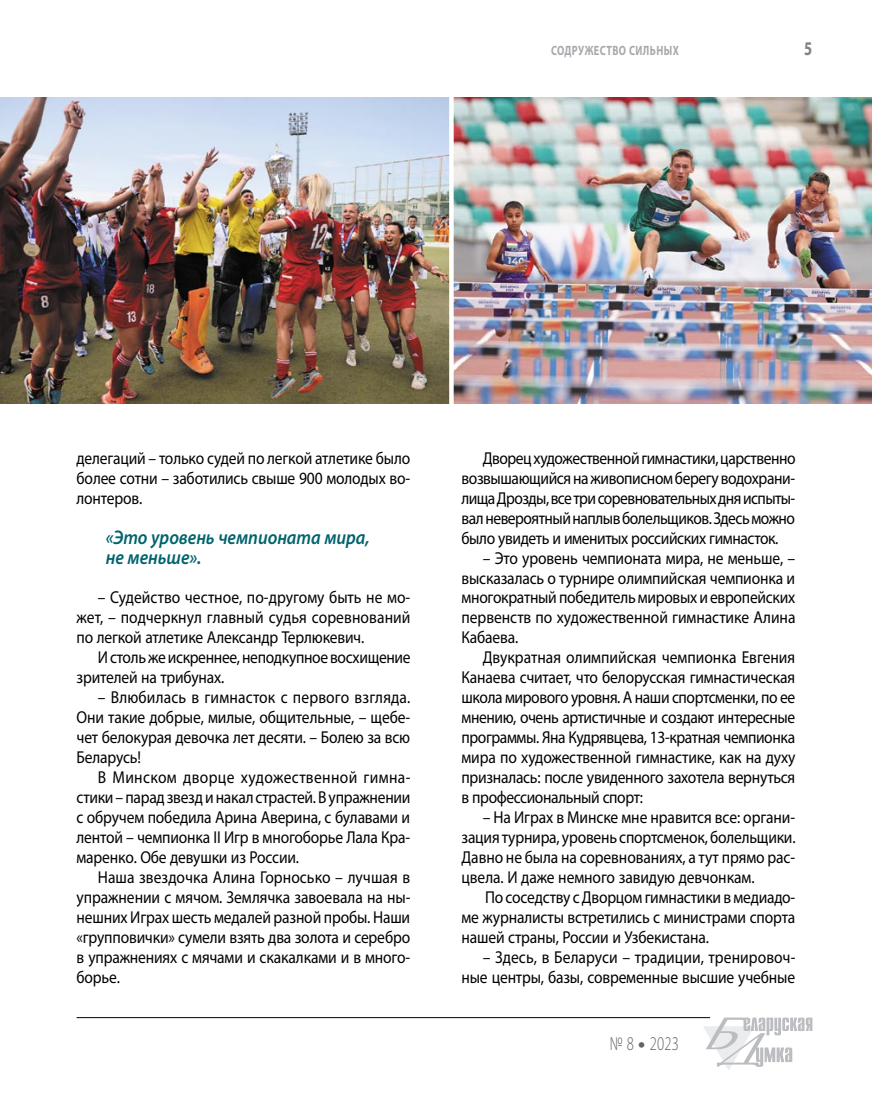
<style>
.page{position:relative;width:872px;height:1106px;background:#fff}
.page>*{position:absolute;margin:0;border:0;box-sizing:border-box;transform-origin:0 0}
.t1{font:italic 600 19.8px/20px "Myriad Pro";letter-spacing:-.005em;color:#00636d;scale:.9 1}
.t2{font:300 19.5px "Myriad Pro";color:#636467;scale:.75 1}
.t3{font:700 19.5px "Myriad Pro";color:#808285;scale:.75 1}
.t4{font:17.25px/20px "Myriad Pro";letter-spacing:-.01em;color:#000;text-align:justify;scale:.9 1}
.t5{font:700 13.5px "Myriad Pro";letter-spacing:.04em;color:#a7a9ac;scale:.75 1}
.s1{font-weight:900}
</style>
<div class="page">
<hr style="left:77px;top:1017px;width:633px;height:1px;background:#000">
<svg style="left:703px;top:1017px;width:109px;height:53px"></svg>
<img style="left:0;top:97px;width:872px;height:307px">
<div style="left:449px;top:86px;width:5px;height:338px;background:#fff"></div>
<p class="t5" style="left:551px;top:42px;width:172px">Содружество сильных</p>
<p class="t3" style="left:804px;top:36px;width:12px">5</p>
<p class="t4" style="left:77px;top:447px;width:372px">делегаций – только судей по легкой атлетике было более сотни – заботились свыше 900 молодых во&shy;лонтеров.</p>
<p class="t1" style="left:106px;top:526px;width:295px">«Это уровень чемпионата мира, не меньше».</p>
<p class="t4" style="left:77px;top:587px;width:372px;text-indent:21px">– Судейство честное, по-другому быть не мо&shy;жет, – подчеркнул главный судья соревнований по легкой атлетике Александр Терлюкевич.</p>
<p class="t4" style="left:77px;top:647px;width:373px;text-indent:21px">И столь же искреннее, неподкупное восхищение зрителей на трибунах.</p>
<p class="t4" style="left:77px;top:687px;width:372px;text-indent:21px">– Влюбилась в гимнасток с первого взгляда.<br>Они такие добрые, милые, общительные, – щебе&shy;чет белокурая девочка лет десяти. – Болею за всю Беларусь!</p>
<p class="t4" style="left:77px;top:767px;width:372px;text-indent:21px">В Минском дворце художественной гимна&shy;стики – парад звезд и накал страстей. В упражнении с обручем победила Арина Аверина, с булавами и лентой – чемпионка ІІ Игр в многоборье Лала Кра&shy;маренко. Обе девушки из России.</p>
<p class="t4" style="left:77px;top:867px;width:372px;text-indent:21px">Наша звездочка Алина Горносько – лучшая в упражнении с мячом. Землячка завоевала на ны&shy;нешних Играх шесть медалей разной пробы. Наши «групповички» сумели взять два золота и серебро в упражнениях с мячами и скакалками и в много&shy;борье.</p>
<p class="t4" style="left:461px;top:447px;width:373px;text-indent:21px">Дворец художественной гимнастики, царственно возвышающийся на живописном берегу водохрани&shy;лища Дрозды, все три соревновательных дня испыты&shy;вал невероятный наплыв болельщиков. Здесь можно было увидеть и именитых российских гимнасток.</p>
<p class="t4" style="left:461px;top:547px;width:372px;text-indent:21px">– Это уровень чемпионата мира, не меньше, – высказалась о турнире олимпийская чемпионка и многократный победитель мировых и европейских первенств по художественной гимнастике Алина Кабаева.</p>
<p class="t4" style="left:461px;top:647px;width:373px;text-indent:21px">Двукратная олимпийская чемпионка Евгения Канаева считает, что белорусская гимнастическая школа мирового уровня. А наши спортсменки, по ее мнению, очень артистичные и создают интересные программы. Яна Кудрявцева, 13-кратная чемпионка мира по художественной гимнастике, как на духу призналась: после увиденного захотела вернуться в профессиональный спорт:</p>
<p class="t4" style="left:461px;top:807px;width:372px;text-indent:21px">– На Играх в Минске мне нравится все: органи&shy;зация турнира, уровень спортсменок, болельщики.<br>Давно не была на соревнованиях, а тут прямо рас&shy;цвела. И даже немного завидую девчонкам.</p>
<p class="t4" style="left:461px;top:887px;width:372px;text-indent:24px">По соседству с Дворцом гимнастики в медиадо&shy;ме журналисты встретились с министрами спорта нашей страны, России и Узбекистана.</p>
<p class="t4" style="left:461px;top:946px;width:372px;text-align:right">– Здесь, в Беларуси – традиции, тренировоч&shy;ные центры, базы, современные высшие учебные</p>
<p class="t2" style="left:609px;top:1032px;width:94px">№ 8 <span class="s1">•</span> 2023</p>
</div>
